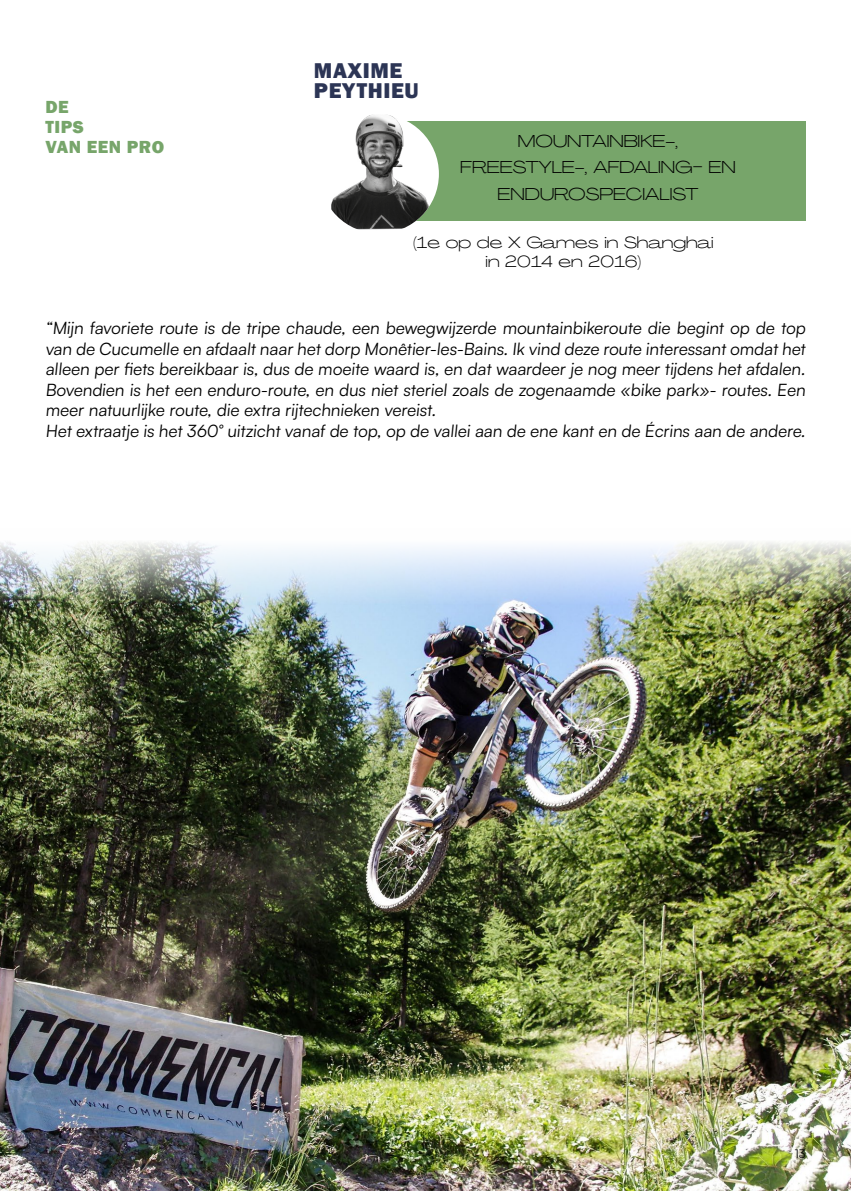
<style>
.page{position:relative;width:851px;height:1191px;background:#fff}
.page>*{position:absolute;margin:0;border:0;box-sizing:border-box;transform-origin:0 0}
.t1{font:800 22px/20px "Franklin Gothic";letter-spacing:.03em;color:#2c3555}
.t2{font:800 18px/20px "Franklin Gothic";letter-spacing:.03em;color:#77a56a}
.t3{font:17px/20.4px "Satoshi";color:#000}
.t4{font:300 17px/26px "PP Agrandir Grand";color:#000;text-align:center}
.t5{font:300 16px/19.2px "PP Agrandir Grand";color:#000;text-align:center}
.t6{font:12px "Satoshi";color:#000}
</style>
<div class="page">
<img style="left:0;top:542px;width:850px;height:649px">
<div style="left:403px;top:121px;width:402px;height:100px;background:#77a56a"></div>
<img style="left:319px;top:114px;width:120px;height:119px;border-radius:60px">
<p class="t2" style="left:45px;top:97px;width:120px">DE<br>TIPS<br>VAN EEN PRO</p>
<p class="t1" style="left:314px;top:61px;width:106px">MAXIME<br>PEYTHIEU</p>
<p class="t4" style="left:460px;top:128px;width:277px">MOUNTAINBIKE-,<br>FREESTYLE-, AFDALING- EN<br>ENDUROSPECIALIST</p>
<p class="t5" style="left:413px;top:233px;width:302px">(1e op de X Games in Shanghai in 2014 en 2016)</p>
<p class="t3" style="left:45px;top:317px;width:763px">“Mijn favoriete route is de tripe chaude, een bewegwijzerde mountainbikeroute die begint op de top van de Cucumelle en afdaalt naar het dorp Monêtier-les-Bains. Ik vind deze route interessant omdat het alleen per fiets bereikbaar is, dus de moeite waard is, en dat waardeer je nog meer tijdens het afdalen.<br>Bovendien is het een enduro-route, en dus niet steriel zoals de zogenaamde «bike park»- routes. Een meer natuurlijke route, die extra rijtechnieken vereist.<br>Het extraatje is het 360° uitzicht vanaf de top, op de vallei aan de ene kant en de Écrins aan de andere.</p>
<p class="t6" style="left:794px;top:1145px;width:12px">13</p>
</div>
